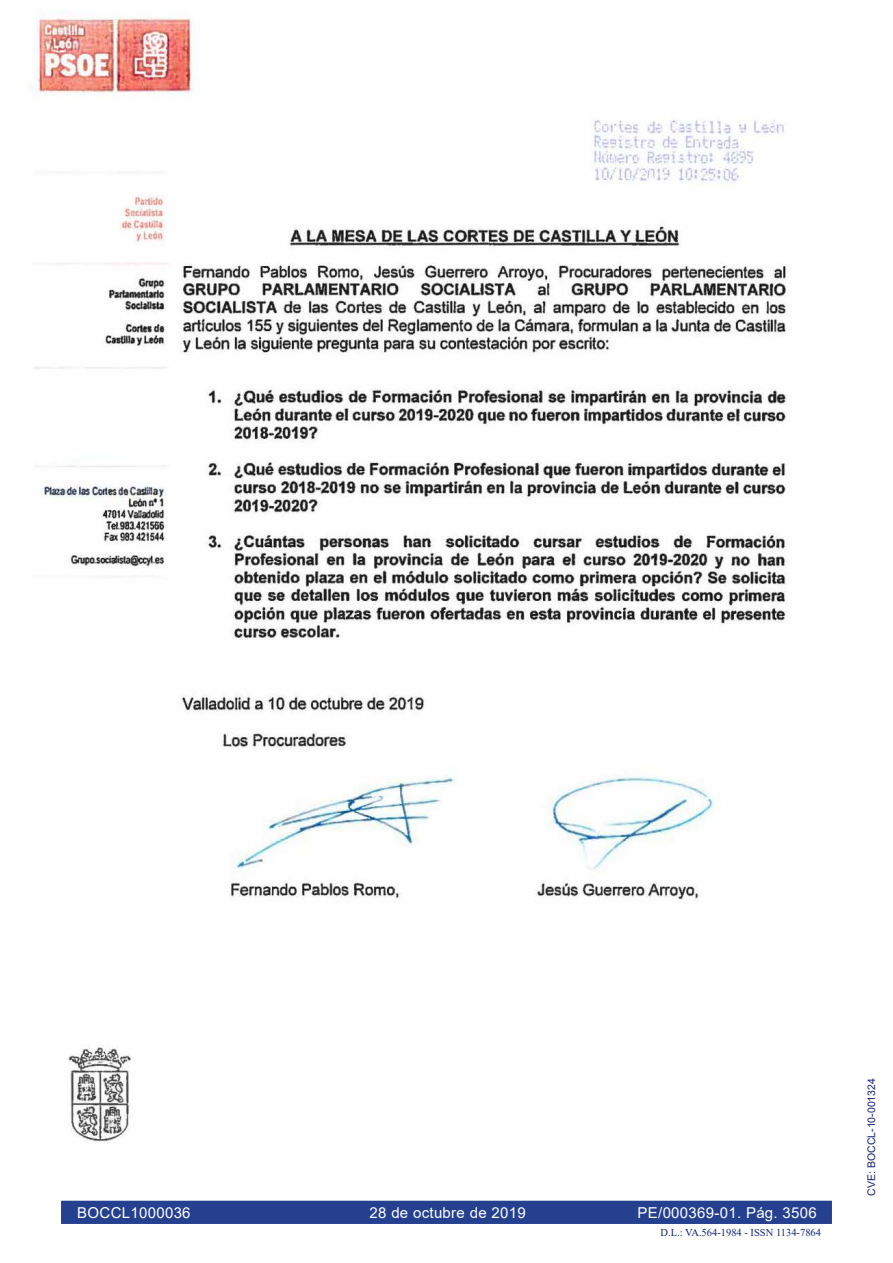
<style>
.page{position:relative;width:893px;height:1263px;background:#fff}
.page>*{position:absolute;margin:0;border:0;box-sizing:border-box;transform-origin:0 0}
.E_CVE{font:15px "Arial";letter-spacing:.02em;color:#fff}
.t1{font:10.5px "Times New Roman";color:#132477}
.t2{font:10.5px "Arial";color:#132477}
</style>
<div class="page">
<div style="left:60px;top:1200px;width:773px;height:25px;background:#25408f"></div>
<div style="left:60px;top:1199px;width:773px;height:26px;border:2px solid #fff"></div>
<img style="left:34px;top:16px;width:799px;height:1184px">
<p class="E_CVE" style="left:77px;top:1202px;width:115px">BOCCL1000036</p>
<p class="E_CVE" style="left:370px;top:1202px;width:158px">28 de octubre de 2019</p>
<p class="E_CVE" style="left:638px;top:1202px;width:181px">PE/000369-01. Pág. 3506</p>
<p class="t1" style="left:661px;top:1225px;width:162px">D.L.: VA.564-1984 - ISSN 1134-7864</p>
<p class="t2" style="left:864px;top:1195px;width:119px;rotate:-90deg">CVE: BOCCL-10-001324</p>
</div>
